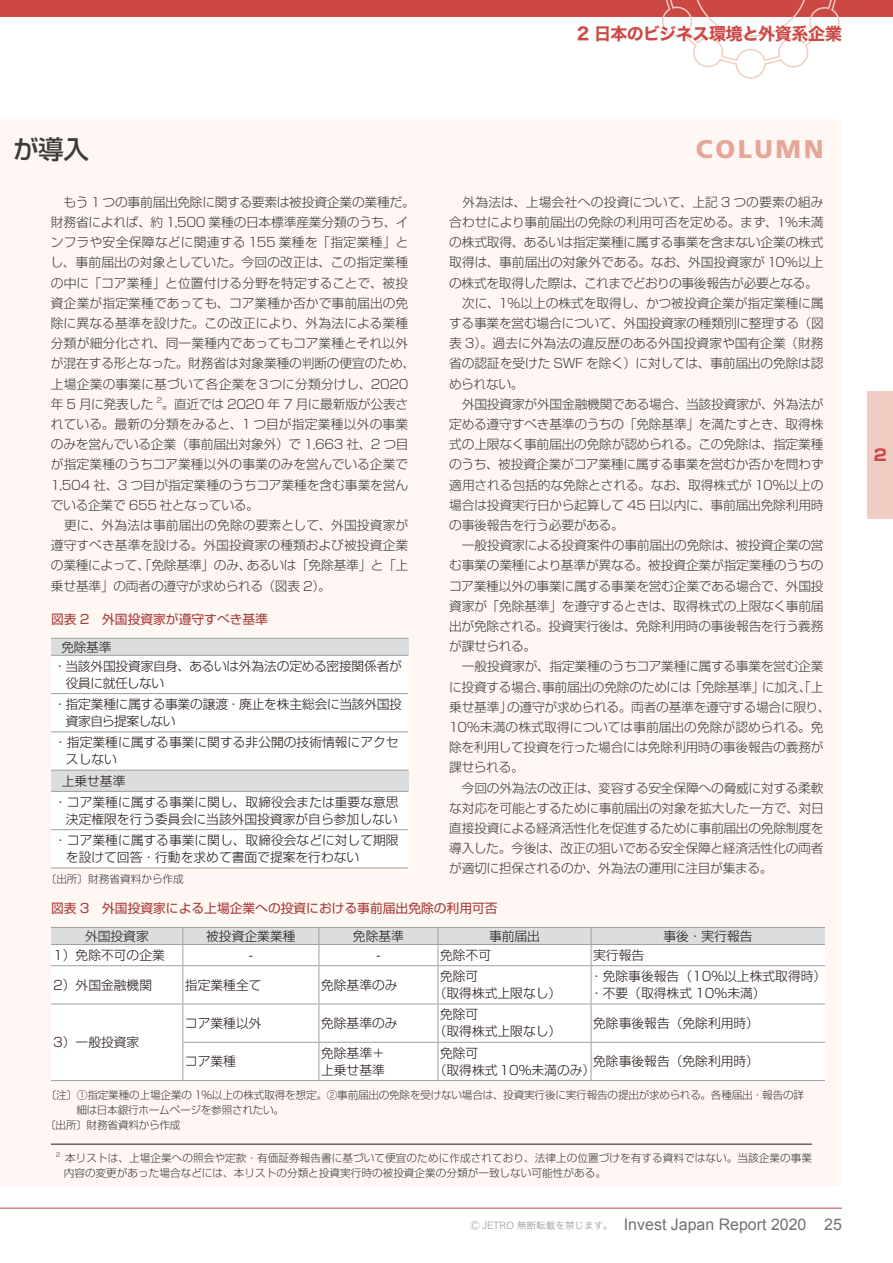
<style>
.page{position:relative;width:893px;height:1263px;background:#fff}
.page>*{position:absolute;margin:0;border:0;box-sizing:border-box;transform-origin:0 0}
.t1{font:900 25.5px "Frutiger";letter-spacing:.1em;color:#e6a699}
.t2{font:500 25.5px "Shin Go Pro";color:#3f3b3a}
.t3{font:16.95px "Hiragino Sans W7";letter-spacing:-.025em;color:#cb4845}
.t4{font:15.9px "Arial";color:#727272}
.t5{font:700 15.9px "Shin Go Pro";color:#cb4845}
.t6{font:300 12.75px/20.2px "Shin Go Pro";letter-spacing:-.015em;color:#3f3b3a}
.t7{font:300 12.75px/17px "Shin Go Pro";color:#231916}
.t8{font:12.75px "Shin Go Pro";color:#a73936}
.t9{font:300 12.75px/21.3px "Shin Go Pro";letter-spacing:-.025em;color:#231916}
.t10{font:300 12.75px/19.2px "Shin Go Pro";letter-spacing:-.02em;color:#231916}
.t11{font:300 10.65px/14.9px "Shin Go Pro";color:#3f3b3a}
.t12{font:300 10.65px "Shin Go Pro";letter-spacing:-.02em;color:#3f3b3a}
.t13{font:300 10.65px "Shin Go Pro";letter-spacing:-.025em;color:#3f3b3a}
.t14{font:9.6px "Hiragino Sans W3";color:#a0a0a1}
.t15{font:300 7.5px "Shin Go Pro";color:#3f3b3a}
.t16{font:300 6.15px "Shin Go Pro";color:#3f3b3a}
</style>
<div class="page">
<hr style="left:0;top:1208px;width:842px;height:1px;background:#cb4845">
<div style="left:867px;top:391px;width:26px;height:128px;background:#f1ccc2"></div>
<div style="left:0;top:0;width:893px;height:17px;background:#cb4845"></div>
<svg style="left:662px;top:0;width:178px;height:79px"></svg>
<div style="left:0;top:119px;width:842px;height:1067px;background:#fef7f3"></div>
<svg style="left:51px;top:966px;width:774px;height:114px"></svg>
<hr style="left:51px;top:965px;width:132px;height:1px;background:#a0a0a1">
<hr style="left:183px;top:965px;width:136px;height:1px;background:#a0a0a1">
<hr style="left:319px;top:965px;width:119px;height:1px;background:#a0a0a1">
<hr style="left:438px;top:965px;width:153px;height:1px;background:#a0a0a1">
<hr style="left:591px;top:965px;width:234px;height:1px;background:#a0a0a1">
<hr style="left:51px;top:1003px;width:132px;height:1px;background:#a0a0a1">
<hr style="left:183px;top:1003px;width:136px;height:1px;background:#a0a0a1">
<hr style="left:182px;top:1004px;width:1px;height:38px;background:#a0a0a1">
<hr style="left:319px;top:1003px;width:119px;height:1px;background:#a0a0a1">
<hr style="left:438px;top:1003px;width:153px;height:1px;background:#a0a0a1">
<hr style="left:591px;top:1003px;width:234px;height:1px;background:#a0a0a1">
<hr style="left:182px;top:1042px;width:137px;height:1px;background:#a0a0a1">
<hr style="left:182px;top:1043px;width:1px;height:37px;background:#a0a0a1">
<hr style="left:319px;top:1042px;width:119px;height:1px;background:#a0a0a1">
<hr style="left:438px;top:1042px;width:153px;height:1px;background:#a0a0a1">
<hr style="left:591px;top:1042px;width:234px;height:1px;background:#a0a0a1">
<hr style="left:51px;top:1080px;width:132px;height:1px;background:#a0a0a1">
<hr style="left:183px;top:1080px;width:136px;height:1px;background:#a0a0a1">
<hr style="left:319px;top:1080px;width:119px;height:1px;background:#a0a0a1">
<hr style="left:438px;top:1080px;width:153px;height:1px;background:#a0a0a1">
<hr style="left:591px;top:1080px;width:234px;height:1px;background:#a0a0a1">
<svg style="left:51px;top:927px;width:774px;height:38px"></svg>
<hr style="left:182px;top:966px;width:1px;height:37px;background:#a0a0a1">
<hr style="left:318px;top:966px;width:1px;height:37px;background:#a0a0a1">
<hr style="left:438px;top:966px;width:1px;height:37px;background:#a0a0a1">
<hr style="left:591px;top:966px;width:1px;height:37px;background:#a0a0a1">
<hr style="left:318px;top:1004px;width:1px;height:38px;background:#a0a0a1">
<hr style="left:438px;top:1004px;width:1px;height:38px;background:#a0a0a1">
<hr style="left:591px;top:1004px;width:1px;height:38px;background:#a0a0a1">
<hr style="left:318px;top:1043px;width:1px;height:37px;background:#a0a0a1">
<hr style="left:438px;top:1043px;width:1px;height:37px;background:#a0a0a1">
<hr style="left:591px;top:1043px;width:1px;height:37px;background:#a0a0a1">
<div style="left:51px;top:638px;width:357px;height:17px;background:#dcdddd"></div>
<svg style="left:51px;top:656px;width:357px;height:211px"></svg>
<div style="left:51px;top:770px;width:357px;height:21px;background:#dcdddd"></div>
<hr style="left:51px;top:655px;width:357px;height:1px;background:#a0a0a1">
<hr style="left:51px;top:693px;width:357px;height:1px;background:#a0a0a1">
<hr style="left:51px;top:731px;width:357px;height:1px;background:#a0a0a1">
<hr style="left:51px;top:770px;width:357px;height:1px;background:#a0a0a1">
<hr style="left:51px;top:791px;width:357px;height:1px;background:#a0a0a1">
<hr style="left:51px;top:829px;width:357px;height:1px;background:#a0a0a1">
<hr style="left:51px;top:867px;width:357px;height:1px;background:#a0a0a1">
<hr style="left:51px;top:638px;width:357px;height:1px;background:#a0a0a1">
<hr style="left:51px;top:1144px;width:761px;height:1px;background:#231916">
<h2 class="t3" style="left:577px;top:21px;width:267px">2 日本のビジネス環境と外資系企業</h2>
<h1 class="t2" style="left:-12px;top:128px;width:103px">　が導入</h1>
<h1 class="t1" style="left:696px;top:133px;width:129px">COLUMN</h1>
<p class="t6" style="left:449px;top:190px;width:383px">　外為法は、上場会社への投資について、上記 3 つの要素の組み合わせにより事前届出の免除の利用可否を定める。まず、1％未満の株式取得、あるいは指定業種に属する事業を含まない企業の株式取得は、事前届出の対象外である。なお、外国投資家が 10％以上の株式を取得した際は、これまでどおりの事後報告が必要となる。　次に、1％以上の株式を取得し、かつ被投資企業が指定業種に属する事業を営む場合について、外国投資家の種類別に整理する（図表 3）。過去に外為法の違反歴のある外国投資家や国有企業（財務省の認証を受けた SWF を除く）に対しては、事前届出の免除は認められない。<br>　外国投資家が外国金融機関である場合、当該投資家が、外為法が定める遵守すべき基準のうちの「免除基準」を満たすとき、取得株式の上限なく事前届出の免除が認められる。この免除は、指定業種のうち、被投資企業がコア業種に属する事業を営むか否かを問わず適用される包括的な免除とされる。なお、取得株式が 10％以上の場合は投資実行日から起算して 45 日以内に、事前届出免除利用時の事後報告を行う必要がある。<br>　一般投資家による投資案件の事前届出の免除は、被投資企業の営む事業の業種により基準が異なる。被投資企業が指定業種のうちのコア業種以外の事業に属する事業を営む企業である場合で、外国投資家が「免除基準」を遵守するときは、取得株式の上限なく事前届出が免除される。投資実行後は、免除利用時の事後報告を行う義務が課せられる。<br>　一般投資家が、指定業種のうちコア業種に属する事業を営む企業に投資する場合、事前届出の免除のためには「免除基準」に加え、「上乗せ基準」の遵守が求められる。両者の基準を遵守する場合に限り、<br>10％未満の株式取得については事前届出の免除が認められる。免除を利用して投資を行った場合には免除利用時の事後報告の義務が課せられる。<br>　今回の外為法の改正は、変容する安全保障への脅威に対する柔軟な対応を可能とするために事前届出の対象を拡大した一方で、対日直接投資による経済活性化を促進するために事前届出の免除制度を導入した。今後は、改正の狙いである安全保障と経済活性化の両者が適切に担保されるのか、外為法の運用に注目が集まる。</p>
<p class="t6" style="left:50px;top:190px;width:366px">　もう 1 つの事前届出免除に関する要素は被投資企業の業種だ。財務省によれば、約 1,500 業種の日本標準産業分類のうち、インフラや安全保障などに関連する 155 業種を「指定業種」とし、事前届出の対象としていた。今回の改正は、この指定業種の中に「コア業種」と位置付ける分野を特定することで、被投資企業が指定業種であっても、コア業種か否かで事前届出の免除に異なる基準を設けた。この改正により、外為法による業種分類が細分化され、同一業種内であってもコア業種とそれ以外が混在する形となった。財務省は対象業種の判断の便宜のため、上場企業の事業に基づいて各企業を３つに分類分けし、2020年 5 月に発表した</p>
<p class="t15" style="left:156px;top:394px;width:7px">2</p>
<p class="t6" style="left:50px;top:392px;width:360px;text-indent:111px">。直近では 2020 年 7 月に最新版が公表されている。最新の分類をみると、1 つ目が指定業種以外の事業のみを営んでいる企業（事前届出対象外）で 1,663 社、2 つ目が指定業種のうちコア業種以外の事業のみを営んでいる企業で<br>1,504 社、3 つ目が指定業種のうちコア業種を含む事業を営んでいる企業で 655 社となっている。<br>　更に、外為法は事前届出の免除の要素として、外国投資家が遵守すべき基準を設ける。外国投資家の種類および被投資企業の業種によって、「免除基準」のみ、あるいは「免除基準」と「上乗せ基準」の両者の遵守が求められる（図表 2）。</p>
<p class="t8" style="left:51px;top:608px;width:218px">図表 2　外国投資家が遵守すべき基準</p>
<p class="t10" style="left:53px;top:636px;width:350px;text-indent:8px">免除基準<br>・当該外国投資家自身、あるいは外為法の定める密接関係者が</p>
<p class="t9" style="left:53px;top:671px;width:350px;text-indent:12px">役員に就任しない<br>・指定業種に属する事業の譲渡・廃止を株主総会に当該外国投</p>
<p class="t7" style="left:54px;top:709px;width:346px;line-height:21.3px;text-indent:12px">資家自ら提案しない<br>・指定業種に属する事業に関する非公開の技術情報にアクセ</p>
<p class="t7" style="left:66px;top:749px;width:53px">スしない</p>
<p class="t7" style="left:62px;top:771px;width:65px">上乗せ基準</p>
<p class="t7" style="left:54px;top:792px;width:346px">・コア業種に属する事業に関し、取締役会または重要な意思</p>
<p class="t7" style="left:54px;top:807px;width:346px;line-height:21.3px;text-align:right">決定権限を行う委員会に当該外国投資家が自ら参加しない・コア業種に属する事業に関し、取締役会などに対して期限</p>
<p class="t7" style="left:66px;top:847px;width:295px">を設けて回答・行動を求めて書面で提案を行わない</p>
<p class="t11" style="left:46px;top:870px;width:140px">〔出所〕財務省資料から作成</p>
<p class="t8" style="left:51px;top:897px;width:448px">図表 3　外国投資家による上場企業への投資における事前届出免除の利用可否</p>
<p class="t7" style="left:85px;top:926px;width:65px">外国投資家</p>
<p class="t7" style="left:206px;top:926px;width:91px">被投資企業業種</p>
<p class="t7" style="left:353px;top:926px;width:53px">免除基準</p>
<p class="t7" style="left:489px;top:926px;width:53px">事前届出</p>
<p class="t7" style="left:663px;top:926px;width:91px">事後・実行報告</p>
<p class="t7" style="left:53px;top:945px;width:113px">1）免除不可の企業</p>
<p class="t7" style="left:249px;top:945px;width:6px">-</p>
<p class="t7" style="left:376px;top:945px;width:6px">-</p>
<p class="t7" style="left:440px;top:945px;width:53px">免除不可</p>
<p class="t7" style="left:593px;top:945px;width:53px">実行報告</p>
<p class="t7" style="left:53px;top:975px;width:100px">2）外国金融機関</p>
<p class="t7" style="left:185px;top:975px;width:78px">指定業種全て</p>
<p class="t7" style="left:321px;top:975px;width:78px">免除基準のみ</p>
<p class="t7" style="left:434px;top:966px;width:129px;text-indent:6px">免除可<br>（取得株式上限なし）</p>
<p class="t7" style="left:590px;top:966px;width:238px">・免除事後報告（10％以上株式取得時）・不要（取得株式 10％未満）</p>
<p class="t7" style="left:53px;top:1032px;width:88px">3）一般投資家</p>
<p class="t7" style="left:185px;top:1013px;width:78px">コア業種以外</p>
<p class="t7" style="left:321px;top:1013px;width:78px">免除基準のみ</p>
<p class="t7" style="left:434px;top:1004px;width:129px;text-indent:6px">免除可<br>（取得株式上限なし）</p>
<p class="t7" style="left:593px;top:1013px;width:167px">免除事後報告（免除利用時）</p>
<p class="t7" style="left:185px;top:1051px;width:53px">コア業種</p>
<p class="t7" style="left:321px;top:1043px;width:65px">免除基準＋上乗せ基準</p>
<p class="t7" style="left:434px;top:1043px;width:163px;text-indent:6px">免除可<br>（取得株式10％未満のみ）</p>
<p class="t7" style="left:593px;top:1051px;width:167px">免除事後報告（免除利用時）</p>
<p class="t12" style="left:46px;top:1086px;width:760px">〔注〕①指定業種の上場企業の 1％以上の株式取得を想定。②事前届出の免除を受けない場合は、投資実行後に実行報告の提出が求められる。各種届出・報告の詳</p>
<p class="t13" style="left:76px;top:1101px;width:209px">細は日本銀行ホームページを参照されたい。</p>
<p class="t11" style="left:45px;top:1116px;width:137px">〔出所〕財務省資料から作成</p>
<p class="t16" style="left:56px;top:1149px;width:6px">2</p>
<p class="t11" style="left:64px;top:1149px;width:750px">本リストは、上場企業への照会や定款・有価証券報告書に基づいて便宜のために作成されており、法律上の位置づけを有する資料ではない。当該企業の事業内容の変更があった場合などには、本リストの分類と投資実行時の被投資企業の分類が一致しない可能性がある。</p>
<p class="t14" style="left:470px;top:1217px;width:144px">Ⓒ JETRO 無断転載を禁じます。</p>
<p class="t4" style="left:624px;top:1214px;width:220px">Invest Japan Report 2020 25</p>
<p class="t5" style="left:874px;top:442px;width:14px">2</p>
</div>
